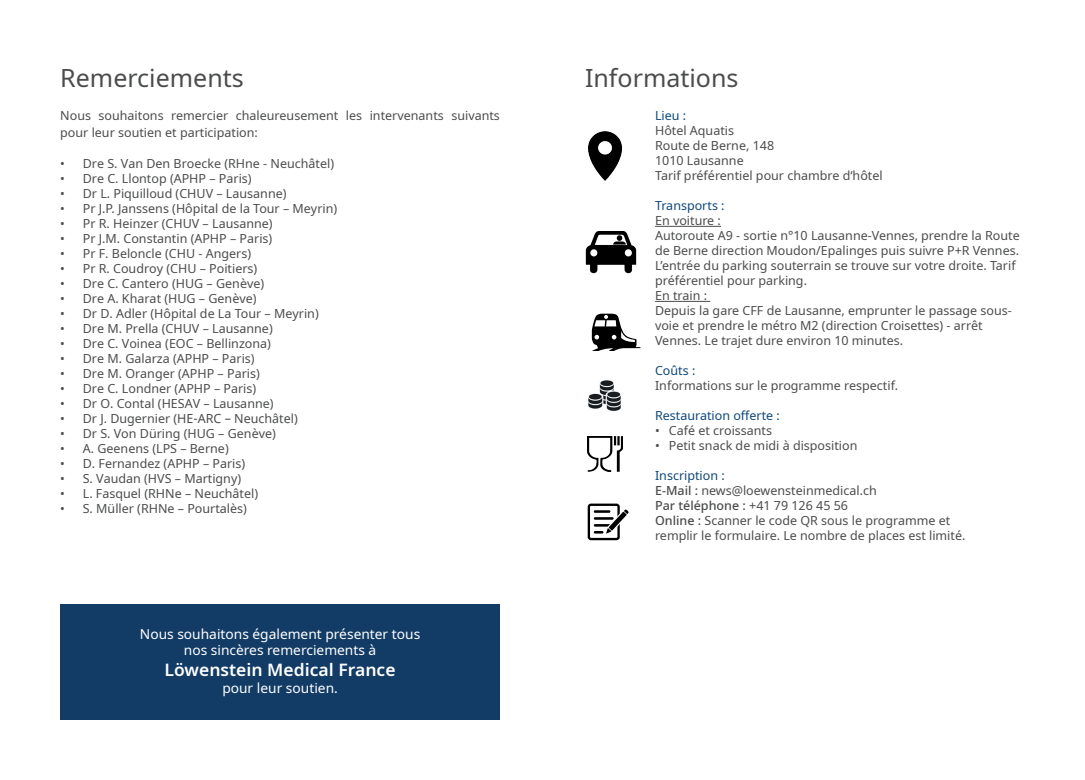
<style>
.page{position:relative;width:1085px;height:780px;background:#fff}
.page>*{position:absolute;margin:0;border:0;box-sizing:border-box;transform-origin:0 0}
.t1{font:25px "Noto Sans";color:#4b4c4d}
.t2{font:600 17.5px "Noto Sans";color:#fff}
.t3{font:13.75px "Noto Sans";color:#fff}
.t4{font:12.5px/15px "Noto Sans";color:#4b4c4d}
.t5{font:12.5px "Noto Sans";color:#0e487b}
.t6{font:500 12.5px "Noto Sans";color:#4b4c4d}
.s1{font-style:inherit}
.s2{font-weight:500}
.s3{font-weight:400}
</style>
<div class="page">
<div style="left:60px;top:604px;width:440px;height:115px;background:#123c66"></div>
<hr style="left:655px;top:226px;width:65px;height:1px;background:#4b4c4d">
<hr style="left:655px;top:301px;width:55px;height:1px;background:#4b4c4d">
<img style="left:588px;top:131px;width:35px;height:50px">
<img style="left:588px;top:380px;width:33px;height:31px">
<img style="left:587px;top:436px;width:35px;height:35px">
<img style="left:585px;top:231px;width:51px;height:43px">
<svg style="left:591px;top:313px;width:49px;height:37px"></svg>
<div style="left:587px;top:503px;width:32px;height:37px;border:2px solid #000001;border-radius:2px"></div>
<svg style="left:593px;top:509px;width:36px;height:24px"></svg>
<p class="t1" style="left:60px;top:60px;width:185px">Remerciements</p>
<p class="t4" style="left:60px;top:107px;width:441px;line-height:16.5px">Nous souhaitons remercier chaleureusement les intervenants suivants pour leur soutien et participation:</p>
<p class="t4" style="left:60px;top:156px;width:275px">• Dre S. Van Den Broecke (RHne - Neuchâtel)</p>
<p class="t4" style="left:60px;top:171px;width:193px">• Dre C. Llontop (APHP – Paris)</p>
<p class="t4" style="left:60px;top:186px;width:228px">• Dr L. Piquilloud (CHUV – Lausanne)</p>
<p class="t4" style="left:60px;top:201px;width:278px">• Pr J.P. Janssens (Hôpital de la Tour – Meyrin)</p>
<p class="t4" style="left:60px;top:216px;width:214px">• Pr R. Heinzer (CHUV – Lausanne)</p>
<p class="t4" style="left:60px;top:231px;width:213px">• Pr J.M. Constantin (APHP – Paris)</p>
<p class="t4" style="left:60px;top:246px;width:192px">• Pr F. Beloncle (CHU - Angers)</p>
<p class="t4" style="left:60px;top:261px;width:198px">• Pr R. Coudroy (CHU – Poitiers)</p>
<p class="t4" style="left:60px;top:276px;width:205px">• Dre C. Cantero (HUG – Genève)</p>
<p class="t4" style="left:60px;top:291px;width:198px">• Dre A. Kharat (HUG – Genève)</p>
<p class="t4" style="left:60px;top:306px;width:260px">• Dr D. Adler (Hôpital de La Tour – Meyrin)</p>
<p class="t4" style="left:60px;top:321px;width:214px">• Dre M. Prella (CHUV – Lausanne)</p>
<p class="t4" style="left:60px;top:336px;width:212px">• Dre C. Voinea (EOC – Bellinzona)</p>
<p class="t4" style="left:60px;top:351px;width:196px">• Dre M. Galarza (APHP – Paris)</p>
<p class="t4" style="left:60px;top:366px;width:201px">• Dre M. Oranger (APHP – Paris)</p>
<p class="t4" style="left:60px;top:381px;width:197px">• Dre C. Londner (APHP – Paris)</p>
<p class="t4" style="left:60px;top:396px;width:215px">• Dr O. Contal (HESAV – Lausanne)</p>
<p class="t4" style="left:60px;top:411px;width:239px">• Dr J. Dugernier (<span class="s1">HE-ARC – Neuchâtel</span>)</p>
<p class="t4" style="left:60px;top:426px;width:217px">• Dr S. Von Düring (HUG – Genève)</p>
<p class="t4" style="left:60px;top:441px;width:170px">• A. Geenens (LPS – Berne)</p>
<p class="t4" style="left:60px;top:456px;width:186px">• D. Fernandez (APHP – Paris)</p>
<p class="t4" style="left:60px;top:471px;width:182px">• S. Vaudan (HVS – Martigny)</p>
<p class="t4" style="left:60px;top:486px;width:199px">• L. Fasquel (RHNe – Neuchâtel)</p>
<p class="t4" style="left:60px;top:501px;width:188px">• S. Müller (RHNe – Pourtalès)</p>
<p class="t3" style="left:140px;top:624px;width:282px">Nous souhaitons également présenter tous</p>
<p class="t3" style="left:184px;top:640px;width:194px">nos sincères remerciements à</p>
<p class="t2" style="left:165px;top:657px;width:232px">Löwenstein Medical France</p>
<p class="t3" style="left:222px;top:678px;width:117px">pour leur soutien.</p>
<p class="t1" style="left:585px;top:60px;width:155px">Informations</p>
<p class="t5" style="left:655px;top:107px;width:33px">Lieu :</p>
<p class="t4" style="left:655px;top:123px;width:81px">Hôtel Aquatis</p>
<p class="t4" style="left:655px;top:138px;width:121px">Route de Berne, 148</p>
<p class="t4" style="left:655px;top:153px;width:90px">1010 Lausanne</p>
<p class="t4" style="left:655px;top:168px;width:229px">Tarif préférentiel pour chambre d‘hôtel</p>
<p class="t5" style="left:655px;top:197px;width:71px">Transports :</p>
<p class="t4" style="left:655px;top:213px;width:67px">En voiture :</p>
<p class="t4" style="left:655px;top:228px;width:366px">Autoroute A9 - sortie n°10 Lausanne-Vennes, prendre la Route de Berne direction Moudon/Epalinges puis suivre P+R Vennes.<br>L’entrée du parking souterrain se trouve sur votre droite. Tarif préférentiel pour parking.</p>
<p class="t4" style="left:655px;top:288px;width:53px">En train :</p>
<p class="t4" style="left:655px;top:303px;width:358px">Depuis la gare CFF de Lausanne, emprunter le passage sous&shy;voie et prendre le métro M2 (direction Croisettes) - arrêt<br>Vennes. Le trajet dure environ 10 minutes.</p>
<p class="t5" style="left:655px;top:362px;width:42px">Coûts :</p>
<p class="t4" style="left:655px;top:378px;width:244px">Informations sur le programme respectif.</p>
<p class="t5" style="left:655px;top:407px;width:126px">Restauration offerte :</p>
<p class="t4" style="left:655px;top:423px;width:118px">• Café et croissants</p>
<p class="t4" style="left:655px;top:438px;width:204px">• Petit snack de midi à disposition</p>
<p class="t5" style="left:655px;top:467px;width:71px">Inscription :</p>
<p class="t4" style="left:655px;top:483px;width:223px"><span class="s2">E-Mail :</span> news@loewensteinmedical.ch</p>
<p class="t6" style="left:655px;top:497px;width:194px">Par téléphone : <span class="s3">+41 79 126 45 56</span></p>
<p class="t4" style="left:655px;top:513px;width:297px"><span class="s2">Online :</span> Scanner le code QR sous le programme et</p>
<p class="t4" style="left:655px;top:528px;width:312px">remplir le formulaire. Le nombre de places est limité.</p>
</div>
